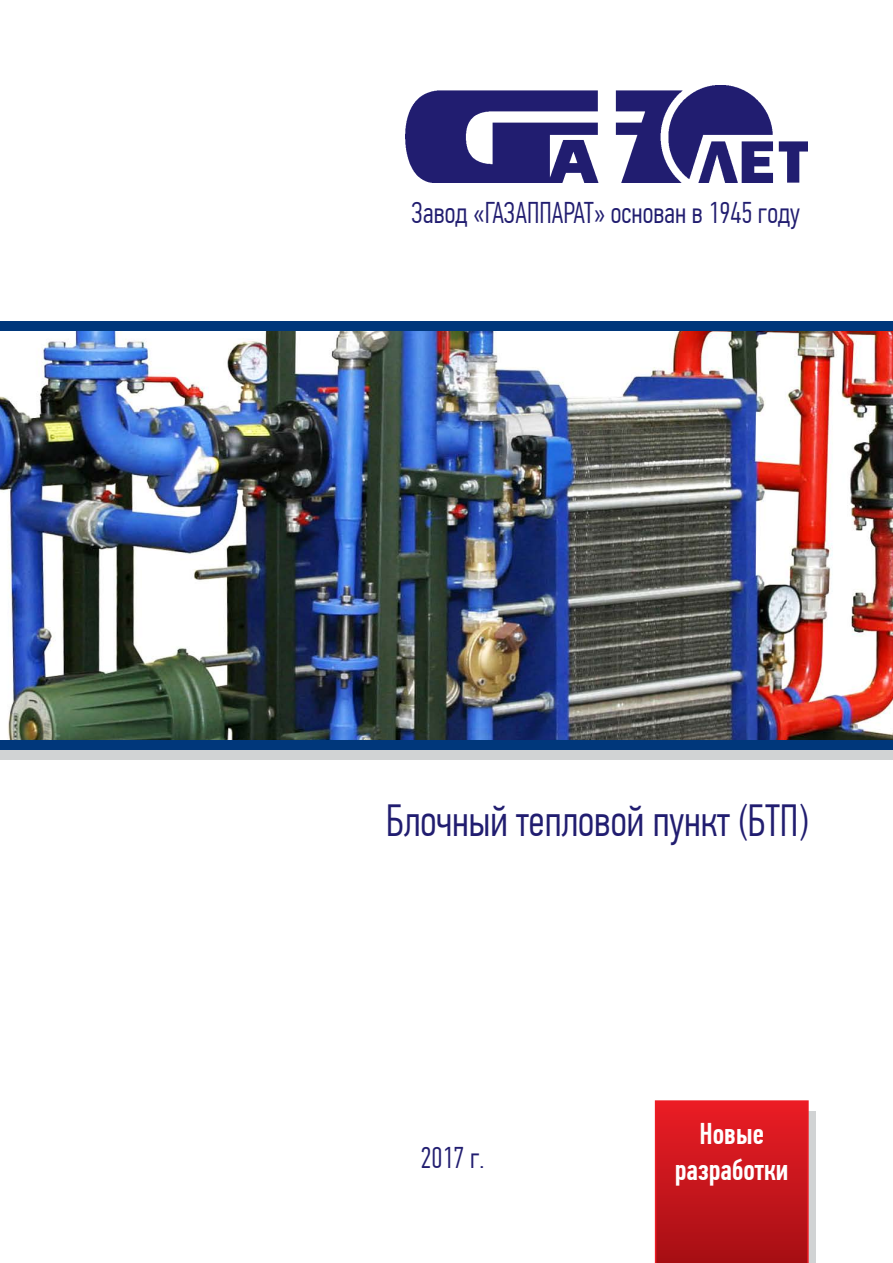
<style>
.page{position:relative;width:893px;height:1263px;background:#fff}
.page>*{position:absolute;margin:0;border:0;box-sizing:border-box;transform-origin:0 0}
.t1{font:300 45px "PF Din Text Comp Pro";color:#211d70}
.t2{font:300 30px "PF Din Text Comp Pro";color:#211d70}
.t3{font:500 30px/36px "PF Din Text Comp Pro";color:#fff;text-align:center}
</style>
<div class="page">
<div style="left:0;top:332px;width:893px;height:428px;background:#d1d3d4"></div>
<div style="left:0;top:321px;width:893px;height:428px;background:#00377b"></div>
<img style="left:0;top:332px;width:893px;height:408px">
<img style="left:405px;top:85px;width:403px;height:98px">
<div style="left:663px;top:1112px;width:153px;height:151px;background:#d1d3d4"></div>
<svg style="left:655px;top:1100px;width:154px;height:163px;background:#c9161d"></svg>
<p class="t2" style="left:412px;top:196px;width:390px">Завод «ГАЗАППАРАТ» основан в 1945 году</p>
<h1 class="t1" style="left:386px;top:795px;width:423px">Блочный тепловой пункт (БТП)</h1>
<p class="t2" style="left:420px;top:1141px;width:65px">2017 г.</p>
<p class="t3" style="left:675px;top:1116px;width:115px">Новые разработки</p>
</div>
